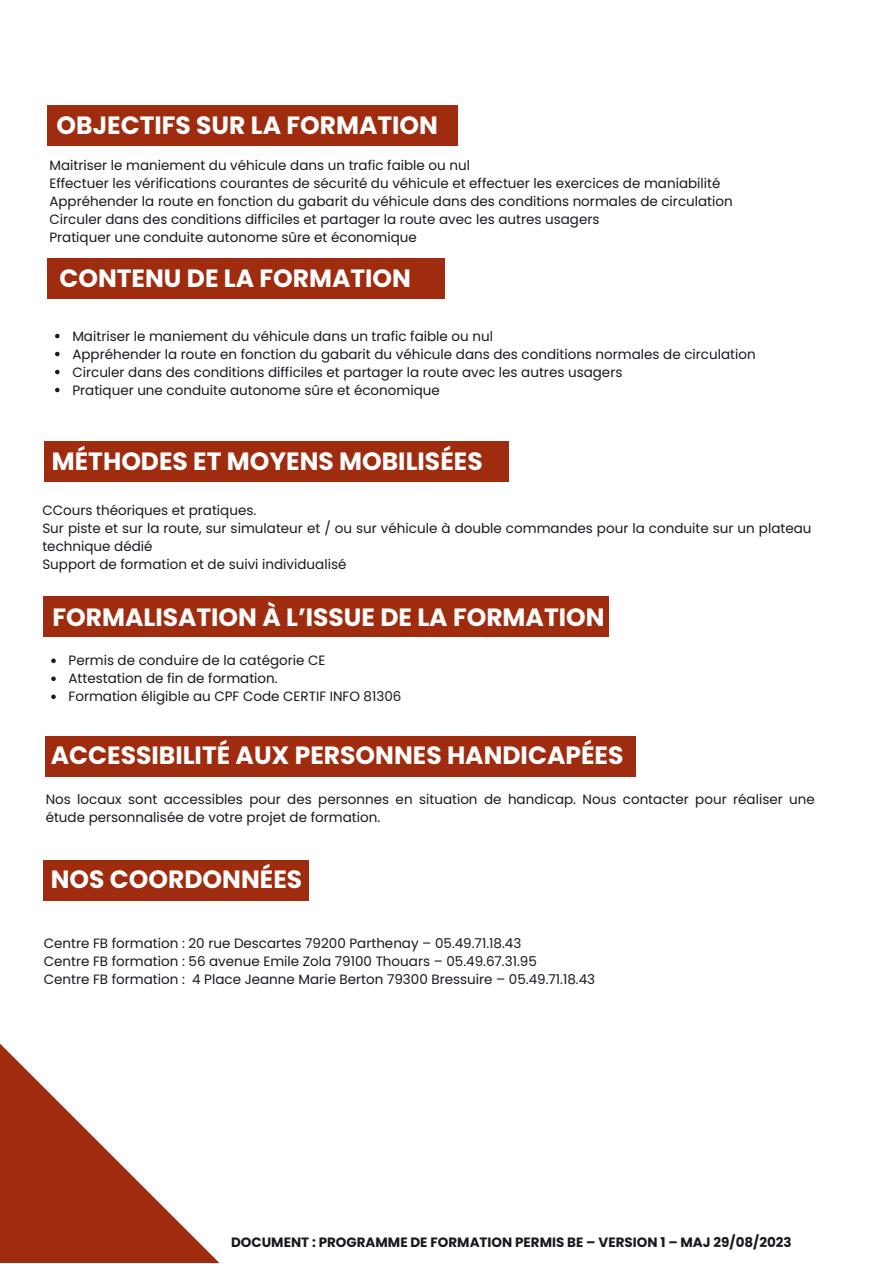
<style>
.page{position:relative;width:893px;height:1264px;background:#fff}
.page>*{position:absolute;margin:0;border:0;box-sizing:border-box;transform-origin:0 0}
.t1{font:700 25.05px "Poppins";color:#fff}
.t2{font:13.5px/18px "Poppins";color:#1b161f}
.t3{font:700 13.5px "Poppins";color:#1b161f}
</style>
<div class="page">
<div style="left:48px;top:259px;width:397px;height:40px;background:#9f2c0f"></div>
<svg style="left:0;top:1043px;width:219px;height:219px"></svg>
<svg style="left:55px;top:334px;width:5px;height:4px"></svg>
<svg style="left:55px;top:352px;width:5px;height:4px"></svg>
<svg style="left:55px;top:370px;width:5px;height:4px"></svg>
<svg style="left:55px;top:388px;width:5px;height:4px"></svg>
<div style="left:44px;top:441px;width:464px;height:41px;background:#9f2c0f"></div>
<div style="left:44px;top:596px;width:565px;height:40px;background:#9f2c0f"></div>
<svg style="left:51px;top:658px;width:5px;height:5px"></svg>
<svg style="left:51px;top:676px;width:5px;height:5px"></svg>
<svg style="left:51px;top:694px;width:5px;height:5px"></svg>
<div style="left:45px;top:736px;width:590px;height:40px;background:#9f2c0f"></div>
<div style="left:44px;top:860px;width:265px;height:40px;background:#9f2c0f"></div>
<div style="left:48px;top:105px;width:410px;height:41px;background:#9f2c0f"></div>
<p class="t1" style="left:57px;top:108px;width:383px">OBJECTIFS SUR LA FORMATION</p>
<p class="t2" style="left:49px;top:156px;width:422px">Maitriser le maniement du véhicule dans un trafic faible ou nul</p>
<p class="t2" style="left:49px;top:174px;width:672px">Effectuer les vérifications courantes de sécurité du véhicule et effectuer les exercices de maniabilité</p>
<p class="t2" style="left:49px;top:192px;width:684px">Appréhender la route en fonction du gabarit du véhicule dans des conditions normales de circulation</p>
<p class="t2" style="left:49px;top:210px;width:551px">Circuler dans des conditions difficiles et partager la route avec les autres usagers</p>
<p class="t2" style="left:49px;top:228px;width:369px">Pratiquer une conduite autonome sûre et économique</p>
<p class="t1" style="left:59px;top:260px;width:353px">CONTENU DE LA FORMATION</p>
<p class="t2" style="left:72px;top:327px;width:422px">Maitriser le maniement du véhicule dans un trafic faible ou nul</p>
<p class="t2" style="left:72px;top:345px;width:684px">Appréhender la route en fonction du gabarit du véhicule dans des conditions normales de circulation</p>
<p class="t2" style="left:72px;top:363px;width:551px">Circuler dans des conditions difficiles et partager la route avec les autres usagers</p>
<p class="t2" style="left:72px;top:381px;width:369px">Pratiquer une conduite autonome sûre et économique</p>
<p class="t1" style="left:52px;top:443px;width:432px">MÉTHODES ET MOYENS MOBILISÉES</p>
<p class="t2" style="left:42px;top:501px;width:215px">CCours théoriques et pratiques.</p>
<p class="t2" style="left:42px;top:519px;width:770px">Sur piste et sur la route, sur simulateur et / ou sur véhicule à double commandes pour la conduite sur un plateau technique dédié</p>
<p class="t2" style="left:42px;top:555px;width:305px">Support de formation et de suivi individualisé</p>
<p class="t1" style="left:52px;top:599px;width:553px">FORMALISATION À L’ISSUE DE LA FORMATION</p>
<p class="t2" style="left:69px;top:651px;width:258px">Permis de conduire de la catégorie CE</p>
<p class="t2" style="left:69px;top:669px;width:211px">Attestation de fin de formation.</p>
<p class="t2" style="left:69px;top:687px;width:334px">Formation éligible au CPF Code CERTIF INFO 81306</p>
<p class="t1" style="left:51px;top:737px;width:574px">ACCESSIBILITÉ AUX PERSONNES HANDICAPÉES</p>
<p class="t2" style="left:46px;top:790px;width:770px">Nos locaux sont accessibles pour des personnes en situation de handicap. Nous contacter pour réaliser une étude personnalisée de votre projet de formation.</p>
<p class="t1" style="left:51px;top:861px;width:253px">NOS COORDONNÉES</p>
<p class="t2" style="left:44px;top:934px;width:479px">Centre FB formation : 20 rue Descartes 79200 Parthenay – 05.49.71.18.43</p>
<p class="t2" style="left:44px;top:952px;width:494px">Centre FB formation : 56 avenue Emile Zola 79100 Thouars – 05.49.67.31.95</p>
<p class="t2" style="left:44px;top:970px;width:553px">Centre FB formation : 4 Place Jeanne Marie Berton 79300 Bressuire – 05.49.71.18.43</p>
<p class="t3" style="left:231px;top:1232px;width:562px">DOCUMENT : PROGRAMME DE FORMATION PERMIS BE – VERSION 1 – MAJ 29/08/2023</p>
</div>
